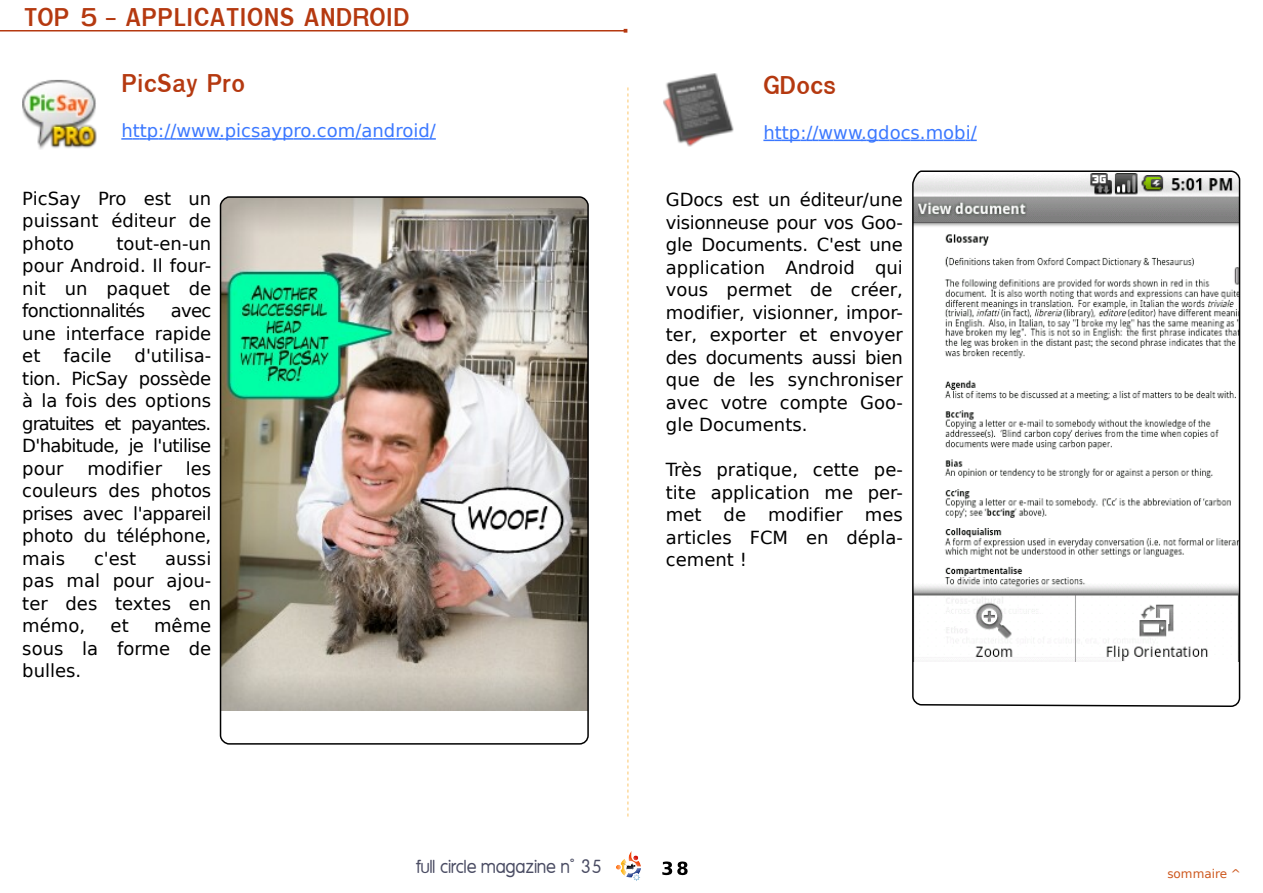
<style>
.page{position:relative;width:1263px;height:893px;background:#fff}
.page>*{position:absolute;margin:0;border:0;box-sizing:border-box;transform-origin:0 0}
.t1{font:700 25.5px "Garuda";color:#b53910}
.t2{font:18px/22.5px "DejaVu Sans";color:#000;text-align:justify}
.t3{font:18px "DejaVu Sans";color:#3b78ff}
.t4{font:18px "Mg Open Modata";color:#4a4c63}
.t5{font:12px "DejaVu Sans";color:#cd581e}
</style>
<div class="page">
<svg style="left:627px;top:87px;width:2px;height:729px"></svg>
<img style="left:616px;top:851px;width:25px;height:30px">
<svg style="left:662px;top:861px;width:26px;height:14px"></svg>
<hr style="left:0;top:30px;width:625px;height:2px;background:#b53910">
<svg style="left:763px;top:139px;width:214px;height:3px"></svg>
<img style="left:219px;top:196px;width:370px;height:549px">
<svg style="left:912px;top:170px;width:329px;height:537px"></svg>
<img style="left:22px;top:79px;width:75px;height:71px">
<img style="left:663px;top:73px;width:71px;height:74px">
<h1 class="t1" style="left:24px;top:2px;width:387px">TOP 5 - APPLICATIONS ANDROID</h1>
<h1 class="t1" style="left:121px;top:69px;width:125px">PicSay Pro</h1>
<p class="t3" style="left:121px;top:121px;width:316px">http://www.picsaypro.com/android/</p>
<p class="t2" style="left:22px;top:187px;width:190px">PicSay Pro est un puissant éditeur de photo</p>
<p class="t2" style="left:22px;top:232px;width:190px;text-indent:94px">tout-en-un pour Android. Il four&shy;nit un paquet de fonctionnalités</p>
<p class="t2" style="left:22px;top:300px;width:190px;text-indent:149px">avec une interface rapide et</p>
<p class="t2" style="left:22px;top:345px;width:190px;text-indent:112px">d'utilisa&shy;tion. PicSay possède à la fois des options gratuites et payantes.<br>D'habitude, je l'utilise pour</p>
<p class="t2" style="left:63px;top:345px;width:50px">facile</p>
<p class="t2" style="left:22px;top:457px;width:190px;text-indent:164px">les couleurs des photos prises avec l'appareil photo du téléphone, mais</p>
<p class="t2" style="left:87px;top:457px;width:76px">modifier</p>
<p class="t2" style="left:22px;top:547px;width:190px;text-indent:143px">aussi pas mal pour ajou&shy;ter des textes en mémo,</p>
<p class="t2" style="left:94px;top:547px;width:44px">c'est</p>
<p class="t2" style="left:22px;top:615px;width:190px;text-indent:132px">même sous la forme de bulles.</p>
<p class="t2" style="left:111px;top:615px;width:20px">et</p>
<h1 class="t1" style="left:763px;top:70px;width:74px">GDocs</h1>
<p class="t3" style="left:763px;top:122px;width:215px">http://www.gdocs.mobi/</p>
<p class="t2" style="left:666px;top:189px;width:238px">GDocs est un éditeur/une visionneuse pour vos Goo&shy;gle Documents. C'est une application Android qui vous permet de créer, modifier, visionner, impor&shy;ter, exporter et envoyer des documents aussi bien que de les synchroniser avec votre compte Goo&shy;gle Documents.</p>
<p class="t2" style="left:666px;top:459px;width:238px">Très pratique, cette pe&shy;tite application me per&shy;met de modifier mes articles FCM en dépla&shy;cement !</p>
<p class="t4" style="left:416px;top:858px;width:187px">full circle magazine n° 35</p>
<p class="t5" style="left:1167px;top:867px;width:75px">sommaire ^</p>
</div>
